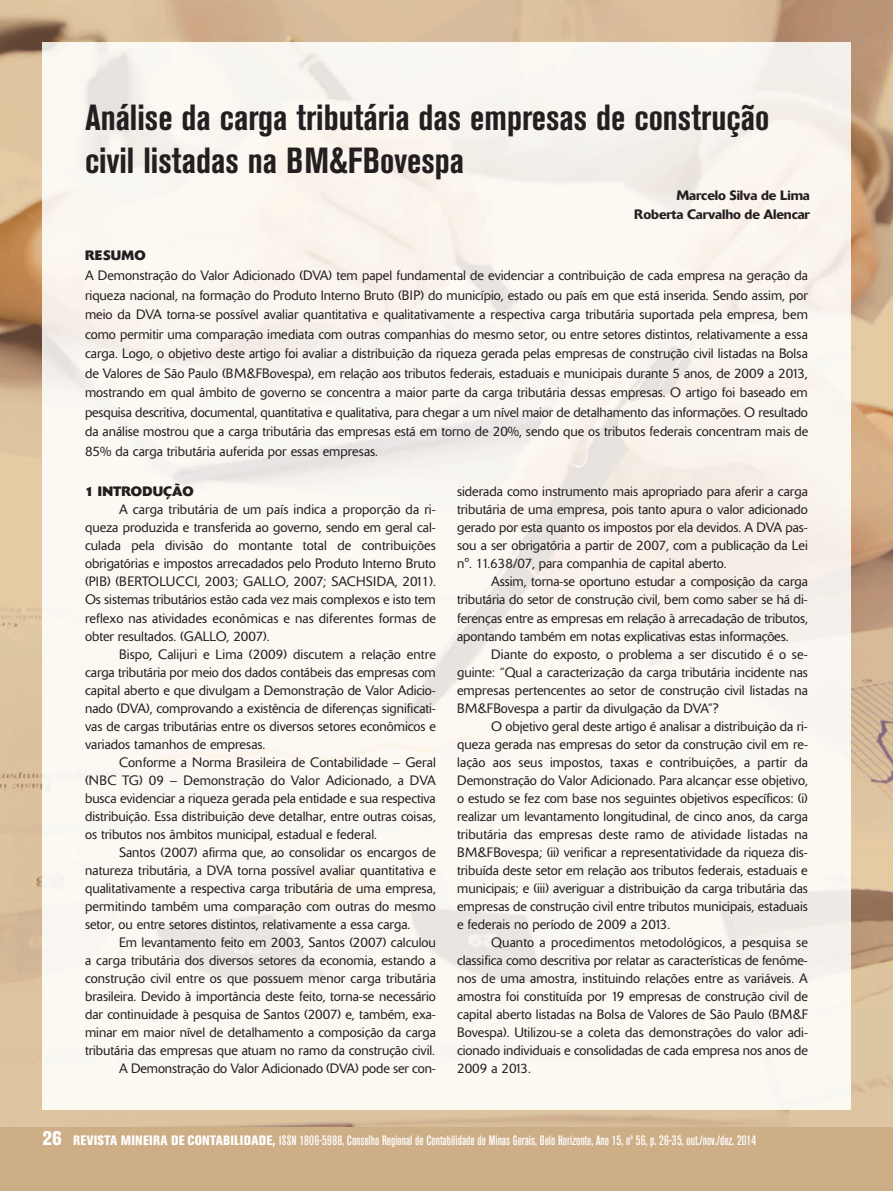
<style>
.page{position:relative;width:893px;height:1191px;background:#fff}
.page>*{position:absolute;margin:0;border:0;box-sizing:border-box;transform-origin:0 0}
.t1{font:700 condensed 36px/43.2px "Akzidenz Grotesk BE";color:#231f20}
.t2{font:300 13.5px/18px "Delta";color:#231f20;text-align:justify}
.t3{font:500 condensed 13.5px "Akzidenz Grotesk BE";color:#fff}
.t4{font:500 13.5px/19.5px "Delta";letter-spacing:-.01em;color:#231f20;text-align:right}
.t5{font:700 13.5px "Delta";letter-spacing:.01em;color:#231f20}
.s1{font-weight:800;font-size:19.5px}
.s2{font-weight:800}
</style>
<div class="page">
<img style="left:0;top:0;width:893px;height:1127px">
<div style="left:0;top:1127px;width:893px;height:64px;background:#ceae87"></div>
<img style="left:43px;top:43px;width:807px;height:1066px">
<h1 class="t1" style="left:85px;top:99px;width:686px">Análise da carga tributária das empresas de construção civil listadas na BM&amp;FBovespa</h1>
<p class="t4" style="left:634px;top:186px;width:177px">Marcelo Silva de Lima<br>Roberta Carvalho de Alencar</p>
<p class="t5" style="left:85px;top:251px;width:62px">RESUMO</p>
<p class="t2" style="left:85px;top:267px;width:725px;line-height:19.5px">A Demonstração do Valor Adicionado (DVA) tem papel fundamental de evidenciar a contribuição de cada empresa na geração da riqueza nacional, na formação do Produto Interno Bruto (BIP) do município, estado ou país em que está inserida. Sendo assim, por meio da DVA torna-se possível avaliar quantitativa e qualitativamente a respectiva carga tributária suportada pela empresa, bem como permitir uma comparação imediata com outras companhias do mesmo setor, ou entre setores distintos, relativamente a essa carga. Logo, o objetivo deste artigo foi avaliar a distribuição da riqueza gerada pelas empresas de construção civil listadas na Bolsa de Valores de São Paulo (BM&amp;FBovespa), em relação aos tributos federais, estaduais e municipais durante 5 anos, de 2009 a 2013, mostrando em qual âmbito de governo se concentra a maior parte da carga tributária dessas empresas. O artigo foi baseado em pesquisa descritiva, documental, quantitativa e qualitativa, para chegar a um nível maior de detalhamento das informações. O resultado da análise mostrou que a carga tributária das empresas está em torno de 20%, sendo que os tributos federais concentram mais de 85% da carga tributária auferida por essas empresas.</p>
<p class="t5" style="left:85px;top:487px;width:110px">1 INTRODUÇÃO</p>
<p class="t2" style="left:85px;top:502px;width:352px;text-indent:34px">A carga tributária de um país indica a proporção da ri&shy;queza produzida e transferida ao governo, sendo em geral cal&shy;culada pela divisão do montante total de contribuições obrigatórias e impostos arrecadados pelo Produto Interno Bruto (PIB) (BERTOLUCCI, 2003; GALLO, 2007; SACHSIDA, 2011).<br>Os sistemas tributários estão cada vez mais complexos e isto tem reflexo nas atividades econômicas e nas diferentes formas de obter resultados. (GALLO, 2007).</p>
<p class="t2" style="left:85px;top:646px;width:352px;text-indent:34px">Bispo, Calijuri e Lima (2009) discutem a relação entre carga tributária por meio dos dados contábeis das empresas com capital aberto e que divulgam a Demonstração de Valor Adicio&shy;nado (DVA), comprovando a existência de diferenças significati&shy;vas de cargas tributárias entre os diversos setores econômicos e variados tamanhos de empresas.</p>
<p class="t2" style="left:85px;top:754px;width:352px;text-indent:34px">Conforme a Norma Brasileira de Contabilidade – Geral (NBC TG) 09 – Demonstração do Valor Adicionado, a DVA busca evidenciar a riqueza gerada pela entidade e sua respectiva distribuição. Essa distribuição deve detalhar, entre outras coisas, os tributos nos âmbitos municipal, estadual e federal.</p>
<p class="t2" style="left:85px;top:844px;width:352px;text-indent:34px">Santos (2007) afirma que, ao consolidar os encargos de natureza tributária, a DVA torna possível avaliar quantitativa e qualitativamente a respectiva carga tributária de uma empresa, permitindo também uma comparação com outras do mesmo setor, ou entre setores distintos, relativamente a essa carga.</p>
<p class="t2" style="left:85px;top:934px;width:352px;text-align:right">Em levantamento feito em 2003, Santos (2007) calculou<br>a carga tributária dos diversos setores da economia, estando a construção civil entre os que possuem menor carga tributária brasileira. Devido à importância deste feito, torna-se necessário dar continuidade à pesquisa de Santos (2007) e, também, exa&shy;minar em maior nível de detalhamento a composição da carga tributária das empresas que atuam no ramo da construção civil.<br>A Demonstração do Valor Adicionado (DVA) pode ser con-</p>
<p class="t2" style="left:457px;top:484px;width:352px">siderada como instrumento mais apropriado para aferir a carga tributária de uma empresa, pois tanto apura o valor adicionado gerado por esta quanto os impostos por ela devidos. A DVA pas&shy;sou a ser obrigatória a partir de 2007, com a publicação da Lei n°. 11.638/07, para companhia de capital aberto.</p>
<p class="t2" style="left:457px;top:574px;width:352px;text-indent:34px">Assim, torna-se oportuno estudar a composição da carga tributária do setor de construção civil, bem como saber se há di&shy;ferenças entre as empresas em relação à arrecadação de tributos, apontando também em notas explicativas estas informações.</p>
<p class="t2" style="left:457px;top:646px;width:352px;text-indent:34px">Diante do exposto, o problema a ser discutido é o se&shy;guinte: “Qual a caracterização da carga tributária incidente nas empresas pertencentes ao setor de construção civil listadas na BM&amp;FBovespa a partir da divulgação da DVA”?</p>
<p class="t2" style="left:457px;top:718px;width:352px;text-indent:34px">O objetivo geral deste artigo é analisar a distribuição da ri&shy;queza gerada nas empresas do setor da construção civil em re&shy;lação aos seus impostos, taxas e contribuições, a partir da Demonstração do Valor Adicionado. Para alcançar esse objetivo, o estudo se fez com base nos seguintes objetivos específicos: (i) realizar um levantamento longitudinal, de cinco anos, da carga tributária das empresas deste ramo de atividade listadas na BM&amp;FBovespa; (ii) verificar a representatividade da riqueza dis&shy;tribuída deste setor em relação aos tributos federais, estaduais e municipais; e (iii) averiguar a distribuição da carga tributária das empresas de construção civil entre tributos municipais, estaduais e federais no período de 2009 a 2013.</p>
<p class="t2" style="left:457px;top:934px;width:352px;text-indent:34px">Quanto a procedimentos metodológicos, a pesquisa se classifica como descritiva por relatar as características de fenôme&shy;nos de uma amostra, instituindo relações entre as variáveis. A amostra foi constituída por 19 empresas de construção civil de capital aberto listadas na Bolsa de Valores de São Paulo (BM&amp;F Bovespa). Utilizou-se a coleta das demonstrações do valor adi&shy;cionado individuais e consolidadas de cada empresa nos anos de 2009 a 2013.</p>
<p class="t3" style="left:43px;top:1135px;width:715px"><span class="s1">26</span> <span class="s2">REVISTA MINEIRA DE CONTABILIDADE,</span> ISSN 1806-5988, Conselho Regional de Contabilidade de Minas Gerais, Belo Horizonte, Ano 15, nº 56, p. 26-35, out./nov./dez. 2014</p>
</div>
